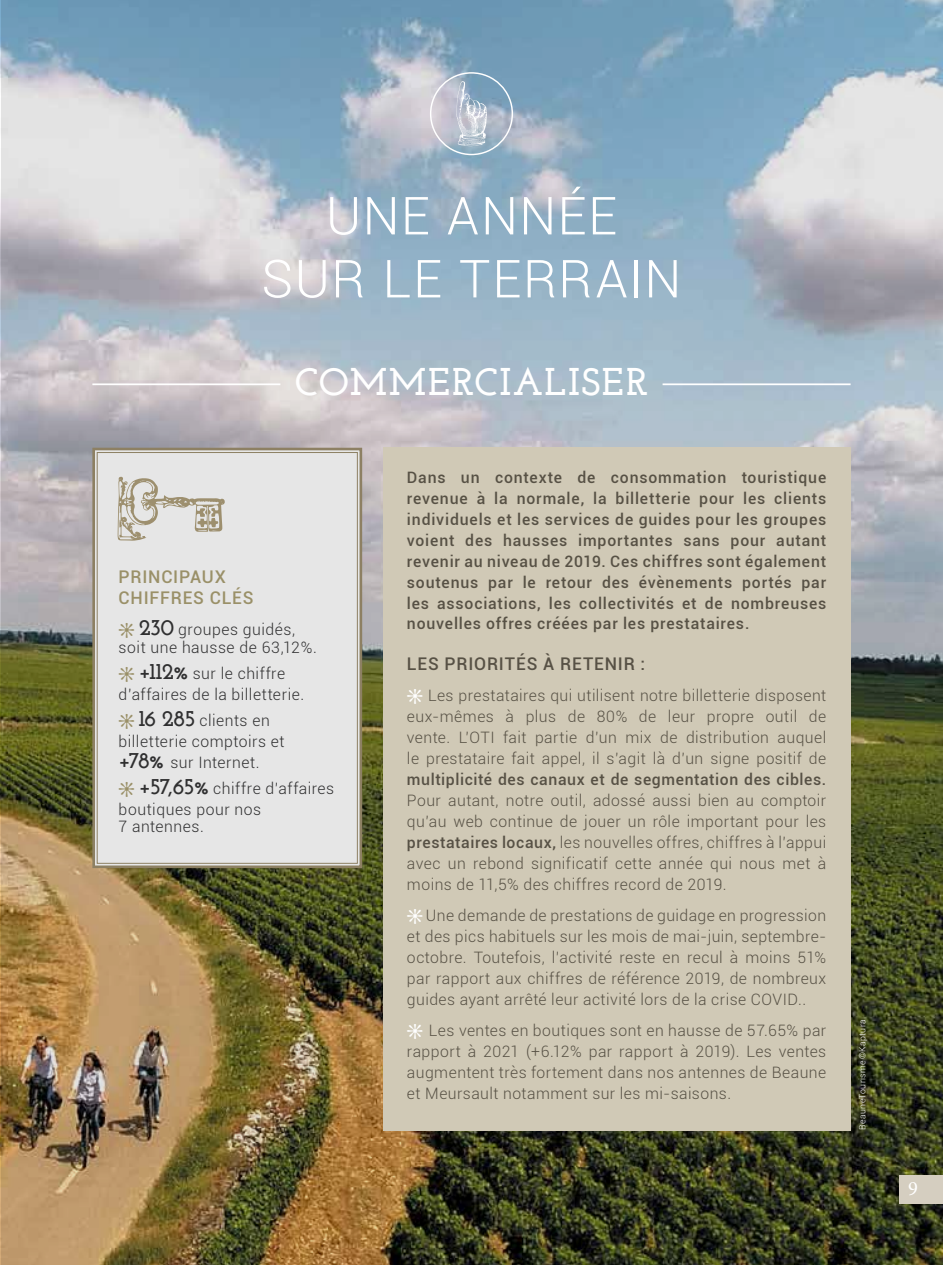
<style>
.page{position:relative;width:943px;height:1265px;background:#fff}
.page>*{position:absolute;margin:0;border:0;box-sizing:border-box;transform-origin:0 0}
.t1{font:300 52.5px/63px "Roboto";letter-spacing:.025em;color:#fff;text-align:center}
.t2{font:700 38.5px "Josefin Slab";letter-spacing:.035em;color:#fff}
.t3{font:20.47px "Minion Pro";color:#fff}
.t4{font:500 17.5px/21px "Roboto";letter-spacing:.045em;color:#9a9068}
.t5{font:500 17.5px "Roboto";letter-spacing:.05em;color:#575145}
.t6{font:300 15.75px/21px "Roboto";letter-spacing:.03em;color:#575145;text-align:justify}
.t7{font:500 15.75px/21px "Roboto";letter-spacing:.045em;color:#575145;text-align:justify}
.t8{font:300 15.75px/21px "Roboto";letter-spacing:.035em;color:#2f2f30;text-align:center}
.t9{font:300 8.75px "Roboto";letter-spacing:.045em;color:#fff}
.s1{font-family:"Josefin Slab";font-weight:700;font-size:22.75px}
.s2{font-weight:500}
</style>
<div class="page">
<img style="left:1px;top:0;width:942px;height:1265px">
<div style="left:857px;top:1018px;width:18px;height:120px;background:#000;opacity:.75"></div>
<div style="left:899px;top:1175px;width:44px;height:29px;background:#d5cec0"></div>
<svg style="left:456px;top:81px;width:31px;height:65px;background:#b5c2d0"></svg>
<div style="left:430px;top:72px;width:83px;height:83px;border:1px solid #fff;border-radius:50%"></div>
<div style="left:382px;top:448px;width:468px;height:683px;background:#d0c9b6"></div>
<svg style="left:118px;top:477px;width:107px;height:64px;background:#d3cfc7"></svg>
<hr style="left:92px;top:383px;width:188px;height:2px;background:#fff">
<hr style="left:662px;top:383px;width:188px;height:2px;background:#fff">
<svg style="left:119px;top:623px;width:15px;height:15px"></svg>
<svg style="left:119px;top:667px;width:15px;height:15px"></svg>
<svg style="left:119px;top:714px;width:15px;height:15px"></svg>
<svg style="left:119px;top:782px;width:15px;height:15px"></svg>
<h1 class="t1" style="left:261px;top:183px;width:421px">UNE ANNÉE<br>SUR LE TERRAIN</h1>
<h2 class="t2" style="left:295px;top:360px;width:355px">COMMERCIALISER</h2>
<p class="t4" style="left:119px;top:566px;width:136px">PRINCIPAUX<br>CHIFFRES CLÉS</p>
<p class="t8" style="left:119px;top:620px;width:200px;line-height:17.5px"><span class="s1">230</span> groupes guidés,<br>soit une hausse de 63,12%.</p>
<p class="t8" style="left:119px;top:662px;width:187px"><span class="s1">+112%</span> sur le chiffre d’affaires de la billetterie.</p>
<p class="t8" style="left:119px;top:709px;width:167px;text-align:left;text-indent:20px"><span class="s1">16 285</span> clients en billetterie comptoirs et <span class="s1">+78%</span> sur Internet.</p>
<p class="t8" style="left:119px;top:777px;width:217px;text-align:left;text-indent:20px"><span class="s1">+57,65%</span> chiffre d’affaires boutiques pour nos</p>
<p class="t8" style="left:119px;top:816px;width:87px">7 antennes.</p>
<p class="t7" style="left:407px;top:466px;width:421px">Dans un contexte de consommation touristique revenue à la normale, la billetterie pour les clients individuels et les services de guides pour les groupes voient des hausses importantes sans pour autant revenir au niveau de 2019. Ces chiffres sont également soutenus par le retour des évènements portés par les associations, les collectivités et de nombreuses nouvelles offres créées par les prestataires.</p>
<p class="t5" style="left:407px;top:652px;width:240px">LES PRIORITÉS À RETENIR :</p>
<p class="t6" style="left:407px;top:685px;width:421px;text-indent:21px">Les prestataires qui utilisent notre billetterie disposent eux-mêmes à plus de 80% de leur propre outil de vente. L’OTI fait partie d’un mix de distribution auquel le prestataire fait appel, il s’agit là d’un signe positif de</p>
<p class="t7" style="left:407px;top:769px;width:421px">multiplicité des canaux et de segmentation des cibles.</p>
<p class="t6" style="left:407px;top:790px;width:421px">Pour autant, notre outil, adossé aussi bien au comptoir qu’au web continue de jouer un rôle important pour les <span class="s2">prestataires locaux,</span> les nouvelles offres, chiffres à l’appui avec un rebond significatif cette année qui nous met à moins de 11,5% des chiffres record de 2019.</p>
<p class="t6" style="left:407px;top:905px;width:421px;text-indent:19px">Une demande de prestations de guidage en progression et des pics habituels sur les mois de mai-juin, septembre&shy;octobre. Toutefois, l’activité reste en recul à moins 51% par rapport aux chiffres de référence 2019, de nombreux guides ayant arrêté leur activité lors de la crise COVID..</p>
<p class="t6" style="left:407px;top:1019px;width:421px;text-indent:22px">Les ventes en boutiques sont en hausse de 57.65% par rapport à 2021 (+6.12% par rapport à 2019). Les ventes augmentent très fortement dans nos antennes de Beaune et Meursault notamment sur les mi-saisons.</p>
<p class="t9" style="left:856px;top:1130px;width:112px;rotate:-90deg">BeauneTourisme©Kaptura</p>
<p class="t3" style="left:908px;top:1174px;width:11px">9</p>
</div>
